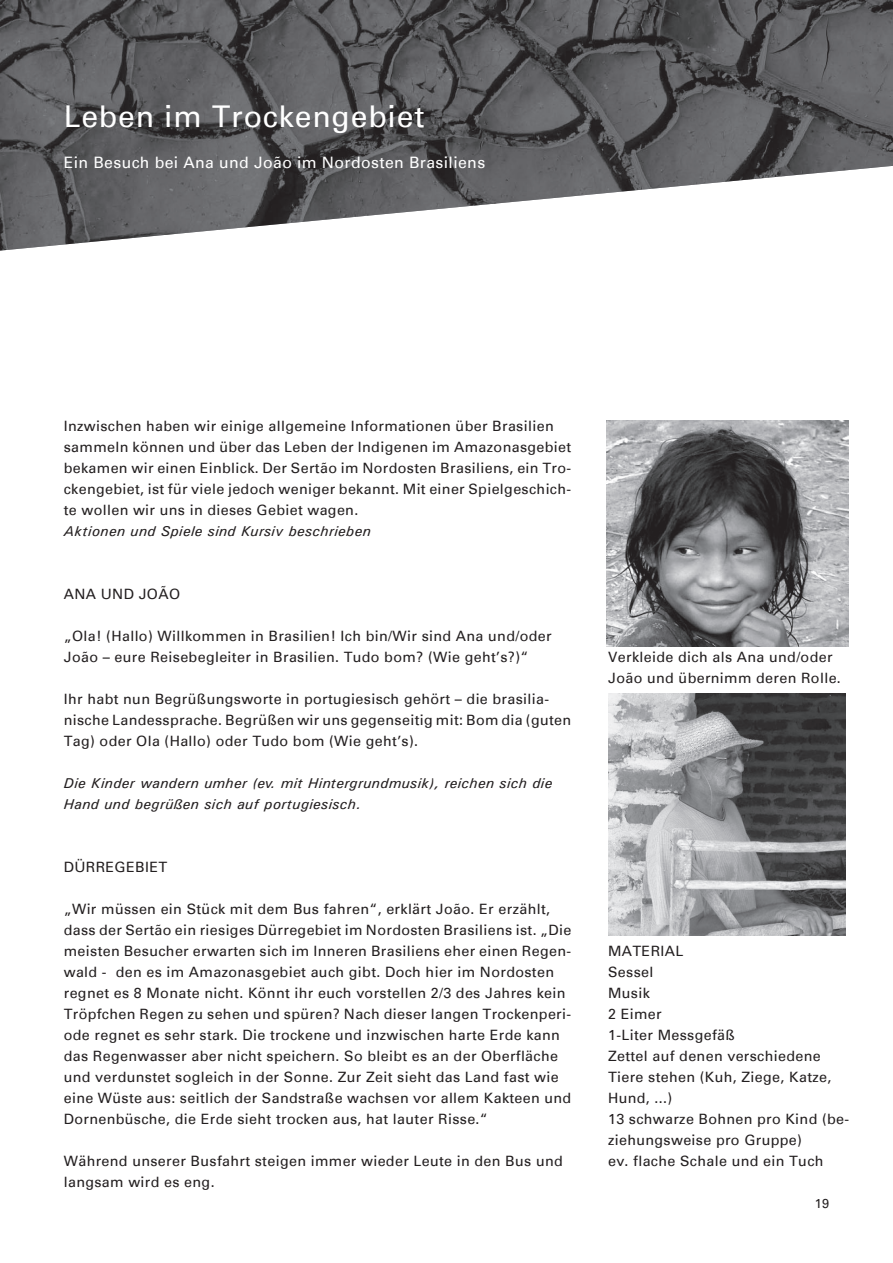
<style>
.page{position:relative;width:893px;height:1263px;background:#fff}
.page>*{position:absolute;margin:0;border:0;box-sizing:border-box;transform-origin:0 0}
.t1{font:30px "Univers";letter-spacing:.03em;color:#fff}
.t2{font:15.75px "Univers";letter-spacing:.025em;color:#fff}
.t3{font:14.25px/21px "Univers";letter-spacing:.025em;color:#231f20}
.t4{font:italic 14.25px/21px "Univers";letter-spacing:.025em;color:#231f20}
.t5{font:12.75px "Univers";color:#231f20}
</style>
<div class="page">
<img style="left:608px;top:694px;width:237px;height:242px">
<img style="left:0;top:0;width:893px;height:251px">
<img style="left:607px;top:421px;width:241px;height:225px">
<h1 class="t1" style="left:64px;top:99px;width:362px">Leben im Trockengebiet</h1>
<p class="t2" style="left:64px;top:153px;width:423px">Ein Besuch bei Ana und João im Nordosten Brasiliens</p>
<p class="t3" style="left:64px;top:415px;width:509px">Inzwischen haben wir einige allgemeine Informationen über Brasilien sammeln können und über das Leben der Indigenen im Amazonasgebiet bekamen wir einen Einblick. Der Sertão im Nordosten Brasiliens, ein Tro&shy;ckengebiet, ist für viele jedoch weniger bekannt. Mit einer Spielgeschich&shy;te wollen wir uns in dieses Gebiet wagen.</p>
<p class="t4" style="left:64px;top:520px;width:309px">Aktionen und Spiele sind Kursiv beschrieben</p>
<p class="t3" style="left:64px;top:583px;width:115px">Ana und João</p>
<p class="t3" style="left:64px;top:625px;width:489px">„Ola! (Hallo) Willkommen in Brasilien! Ich bin/Wir sind Ana und/oder<br>João – eure Reisebegleiter in Brasilien. Tudo bom? (Wie geht’s?)“</p>
<p class="t3" style="left:64px;top:688px;width:509px">Ihr habt nun Begrüßungsworte in portugiesisch gehört – die brasilia&shy;nische Landessprache. Begrüßen wir uns gegenseitig mit: Bom dia (guten<br>Tag) oder Ola (Hallo) oder Tudo bom (Wie geht’s).</p>
<p class="t4" style="left:64px;top:772px;width:490px">Die Kinder wandern umher (ev. mit Hintergrundmusik), reichen sich die<br>Hand und begrüßen sich auf portugiesisch.</p>
<p class="t3" style="left:64px;top:856px;width:11px">Dürre</p>
<p class="t3" style="left:115px;top:856px;width:21px">gebiet</p>
<p class="t3" style="left:64px;top:898px;width:509px">„Wir müssen ein Stück mit dem Bus fahren“, erklärt João. Er erzählt, dass der Sertão ein riesiges Dürregebiet im Nordosten Brasiliens ist. „Die meisten Besucher erwarten sich im Inneren Brasiliens eher einen Regen&shy;wald - den es im Amazonasgebiet auch gibt. Doch hier im Nordosten regnet es 8 Monate nicht. Könnt ihr euch vorstellen 2/3 des Jahres kein Tröpfchen Regen zu sehen und spüren? Nach dieser langen Trockenperi&shy;ode regnet es sehr stark. Die trockene und inzwischen harte Erde kann das Regenwasser aber nicht speichern. So bleibt es an der Oberfläche und verdunstet sogleich in der Sonne. Zur Zeit sieht das Land fast wie eine Wüste aus: seitlich der Sandstraße wachsen vor allem Kakteen und Dornenbüsche, die Erde sieht trocken aus, hat lauter Risse.“</p>
<p class="t3" style="left:64px;top:1151px;width:501px">Während unserer Busfahrt steigen immer wieder Leute in den Bus und langsam wird es eng.</p>
<p class="t3" style="left:608px;top:646px;width:234px">Verkleide dich als Ana und/oder<br>João und übernimm deren Rolle.</p>
<p class="t3" style="left:608px;top:940px;width:243px">Material<br>Sessel<br>Musik<br>2 Eimer<br>1-Liter Messgefäß<br>Zettel auf denen verschiedene<br>Tiere stehen (Kuh, Ziege, Katze,<br>Hund, ...)<br>13 schwarze Bohnen pro Kind (be&shy;ziehungsweise pro G ruppe)<br>ev. flache Schale und ein Tuch</p>
<p class="t5" style="left:815px;top:1196px;width:16px">19</p>
</div>
